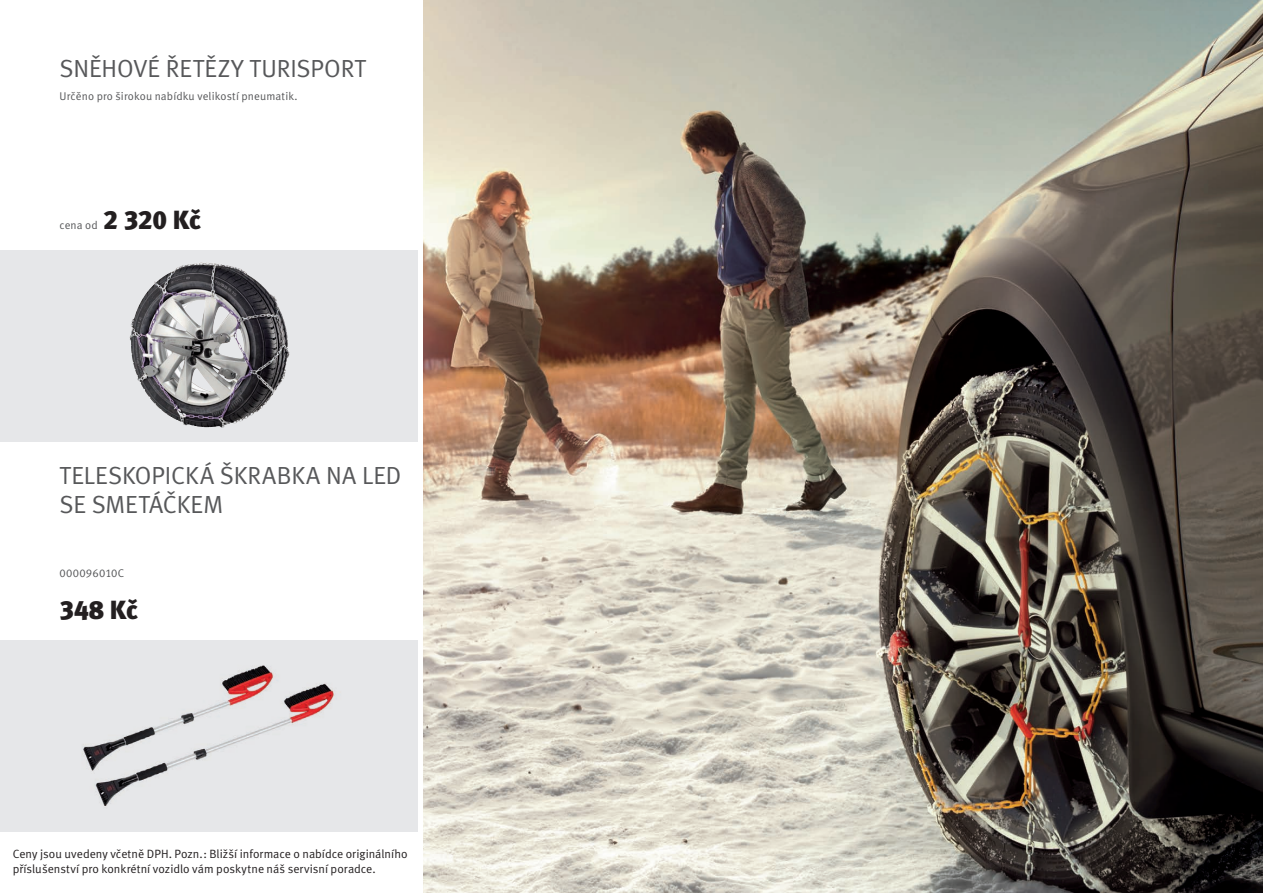
<style>
.page{position:relative;width:1263px;height:893px;background:#fff}
.page>*{position:absolute;margin:0;border:0;box-sizing:border-box;transform-origin:0 0}
.t1{font:26.25px "Seat Meta Black CE";letter-spacing:-.01em;color:#231f20}
.t2{font:24.75px/29.7px "Seat Meta Normal CE";color:#57585a}
.t3{font:12px/14.4px "Seat Meta Normal CE";color:#231f20}
.t4{font:11.25px "Seat Meta Normal CE";letter-spacing:.015em;color:#57585a}
</style>
<div class="page">
<svg style="left:0;top:250px;width:418px;height:191px;background:#cbccce"></svg>
<div style="left:0;top:640px;width:423px;height:191px;background:#e6e7e9"></div>
<hr style="left:419px;top:0;width:4px;height:893px;background:#fff">
<img style="left:131px;top:262px;width:72px;height:73px">
<img style="left:423px;top:0;width:840px;height:893px">
<img style="left:82px;top:665px;width:253px;height:141px">
<h2 class="t2" style="left:60px;top:53px;width:308px">SNĚHOVÉ ŘETĚZY TURISPORT</h2>
<p class="t4" style="left:60px;top:90px;width:239px">Určěno pro širokou nabídku velikostí pneumatik.</p>
<p class="t4" style="left:60px;top:218px;width:40px">cena od</p>
<h1 class="t1" style="left:103px;top:203px;width:100px">2 320 Kč</h1>
<h2 class="t2" style="left:60px;top:460px;width:343px">TELESKOPICKÁ ŠKRABKA NA LED<br>SE SMETÁČKEM</h2>
<p class="t4" style="left:60px;top:567px;width:66px">000096010C</p>
<h1 class="t1" style="left:60px;top:594px;width:80px">348 Kč</h1>
<p class="t3" style="left:13px;top:847px;width:396px">Ceny jsou uvedeny včetně DPH. Pozn.: Bližší informace o nabídce originálního příslušenství pro konkrétní vozidlo vám poskytne náš servisní poradce.</p>
</div>
